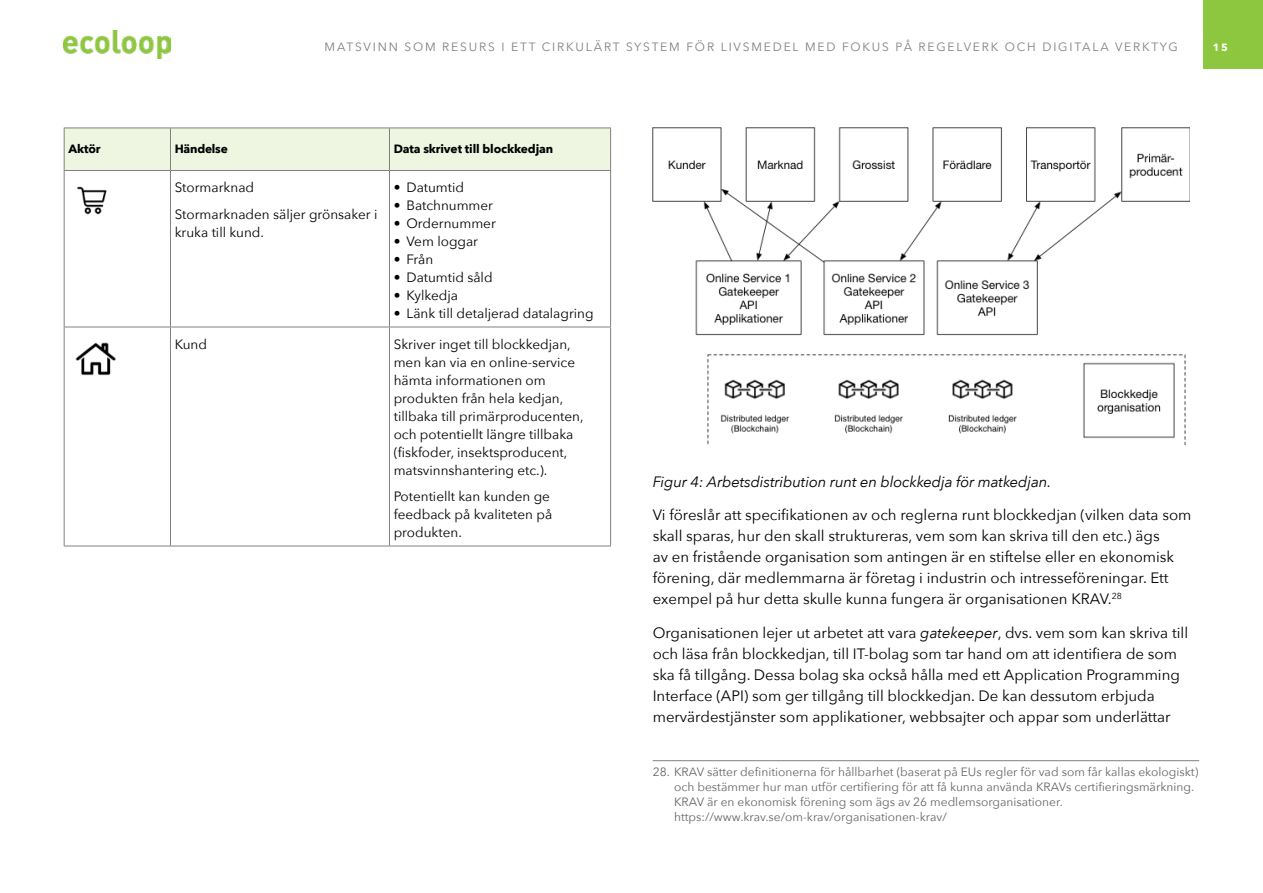
<style>
.page{position:relative;width:1263px;height:893px;background:#fff}
.page>*{position:absolute;margin:0;border:0;box-sizing:border-box;transform-origin:0 0}
.t1{font:15px/21px "Avenir Next";color:#000}
.t2{font:italic 15px "Avenir Next";letter-spacing:-.01em;color:#000}
.t3{font:13.5px/18px "Avenir Next";color:#000}
.t4{font:12px/15px "Avenir Next";color:#666}
.t5{font:12px "Avenir Next";letter-spacing:.15em;color:#808080}
.t6{font:700 12px "Avenir Next";letter-spacing:-.01em;color:#000}
.t7{font:700 10.5px "Avenir Next";color:#fff}
.s1{font-style:italic}
</style>
<div class="page">
<div style="left:1203px;top:0;width:60px;height:68px;background:#8dc63f"></div>
<img style="left:64px;top:30px;width:106px;height:29px">
<div style="left:65px;top:129px;width:545px;height:41px;background:#eef6e2"></div>
<hr style="left:64px;top:128px;width:106px;height:1px;background:#808080">
<hr style="left:64px;top:128px;width:1px;height:42px;background:#808080">
<hr style="left:170px;top:128px;width:219px;height:1px;background:#808080">
<hr style="left:170px;top:128px;width:1px;height:42px;background:#808080">
<hr style="left:389px;top:128px;width:222px;height:1px;background:#808080">
<hr style="left:389px;top:128px;width:1px;height:42px;background:#808080">
<hr style="left:610px;top:128px;width:1px;height:42px;background:#808080">
<hr style="left:64px;top:170px;width:106px;height:1px;background:#808080">
<hr style="left:170px;top:170px;width:219px;height:1px;background:#808080">
<hr style="left:389px;top:170px;width:222px;height:1px;background:#808080">
<hr style="left:64px;top:171px;width:1px;height:156px;background:#808080">
<hr style="left:170px;top:171px;width:1px;height:156px;background:#808080">
<hr style="left:389px;top:171px;width:1px;height:156px;background:#808080">
<hr style="left:610px;top:171px;width:1px;height:156px;background:#808080">
<hr style="left:64px;top:327px;width:106px;height:1px;background:#808080">
<hr style="left:64px;top:327px;width:1px;height:219px;background:#808080">
<hr style="left:170px;top:327px;width:219px;height:1px;background:#808080">
<hr style="left:170px;top:327px;width:1px;height:219px;background:#808080">
<hr style="left:389px;top:327px;width:222px;height:1px;background:#808080">
<hr style="left:389px;top:327px;width:1px;height:219px;background:#808080">
<hr style="left:610px;top:327px;width:1px;height:219px;background:#808080">
<hr style="left:64px;top:546px;width:106px;height:1px;background:#808080">
<hr style="left:170px;top:546px;width:219px;height:1px;background:#808080">
<hr style="left:389px;top:546px;width:222px;height:1px;background:#808080">
<img style="left:77px;top:186px;width:30px;height:29px">
<img style="left:75px;top:342px;width:41px;height:34px">
<img style="left:653px;top:128px;width:537px;height:316px">
<hr style="left:653px;top:760px;width:546px;height:1px;background:#808080">
<p class="t5" style="left:325px;top:37px;width:855px">MATSVINN SOM RESURS I ETT CIRKULÄRT SYSTEM FÖR LIVSMEDEL MED FOKUS PÅ REGELVERK OCH DIGITALA VERKTYG</p>
<p class="t7" style="left:1213px;top:38px;width:17px">15</p>
<p class="t6" style="left:68px;top:138px;width:34px">Aktör</p>
<p class="t6" style="left:175px;top:138px;width:55px">Händelse</p>
<p class="t6" style="left:394px;top:138px;width:161px">Data skrivet till blockkedjan</p>
<p class="t3" style="left:175px;top:174px;width:204px;line-height:26.5px">Stormarknad<br>Stormarknaden säljer grönsaker i</p>
<p class="t3" style="left:175px;top:223px;width:91px">kruka till kund.</p>
<p class="t3" style="left:394px;top:178px;width:72px">• Datumtid</p>
<p class="t3" style="left:394px;top:196px;width:101px">• Batchnummer</p>
<p class="t3" style="left:394px;top:214px;width:104px">• Ordernummer</p>
<p class="t3" style="left:394px;top:232px;width:86px">• Vem loggar</p>
<p class="t3" style="left:394px;top:250px;width:41px">• Från</p>
<p class="t3" style="left:394px;top:268px;width:100px">• Datumtid såld</p>
<p class="t3" style="left:394px;top:286px;width:66px">• Kylkedja</p>
<p class="t3" style="left:394px;top:304px;width:201px">• Länk till detaljerad datalagring</p>
<p class="t3" style="left:175px;top:335px;width:34px">Kund</p>
<p class="t3" style="left:394px;top:335px;width:191px">Skriver inget till blockkedjan, men kan via en online-service hämta informationen om produkten från hela kedjan, tillbaka till primärproducenten, och potentiellt längre tillbaka (fiskfoder, insektsproducent, matsvinnshantering etc.).</p>
<p class="t3" style="left:394px;top:487px;width:160px">Potentiellt kan kunden ge feedback på kvaliteten på produkten.</p>
<p class="t2" style="left:653px;top:469px;width:400px">Figur 4: Arbetsdistribution runt en blockkedja för matkedjan.</p>
<p class="t1" style="left:653px;top:504px;width:540px">Vi föreslår att specifikationen av och reglerna runt blockkedjan (vilken data som skall sparas, hur den skall struktureras, vem som kan skriva till den etc.) ägs<br>av en fristående organisation som antingen är en stiftelse eller en ekonomisk förening, där medlemmarna är företag i industrin och intresseföreningar. Ett exempel på hur detta skulle kunna fungera är organisationen KRAV.<sup>28</sup></p>
<p class="t1" style="left:653px;top:622px;width:537px">Organisationen lejer ut arbetet att vara <span class="s1">gatekeeper</span>, dvs. vem som kan skriva till och läsa från blockkedjan, till IT-bolag som tar hand om att identifiera de som ska få tillgång. Dessa bolag ska också hålla med ett Application Programming Interface (API) som ger tillgång till blockkedjan. De kan dessutom erbjuda mervärdestjänster som applikationer, webbsajter och appar som underlättar</p>
<p class="t4" style="left:674px;top:763px;width:526px;text-indent:-21px">28. KRAV sätter definitionerna för hållbarhet (baserat på EUs regler för vad som får kallas ekologiskt) och bestämmer hur man utför certifiering för att få kunna använda KRAVs certifieringsmärkning.<br>KRAV är en ekonomisk förening som ägs av 26 medlemsorganisationer. https://www.krav.se/om-krav/organisationen-krav/</p>
</div>
